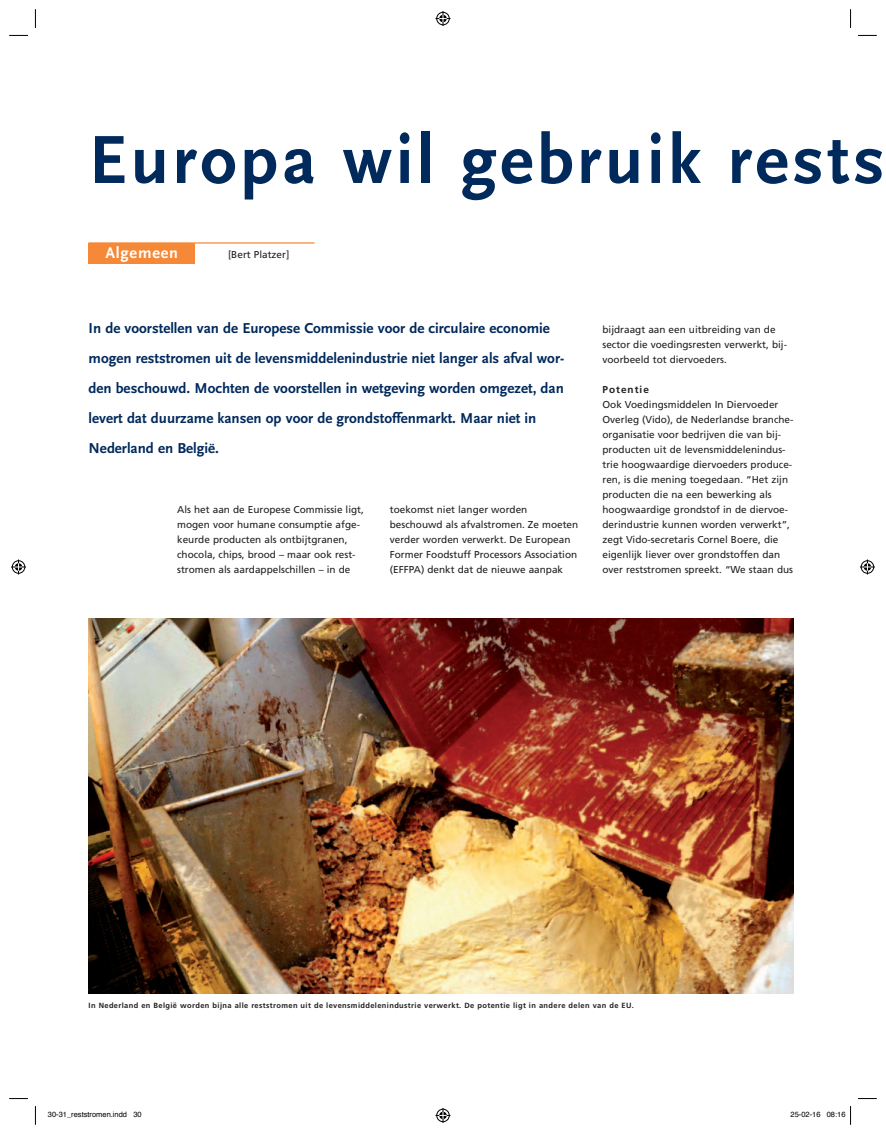
<style>
.page{position:relative;width:886px;height:1134px;background:#fff}
.page>*{position:absolute;margin:0;border:0;box-sizing:border-box;transform-origin:0 0}
.t1{font:700 71px "Scala Sans";letter-spacing:.05em;color:#00295c}
.t2{font:700 16.25px "Scala Sans";letter-spacing:.05em;color:#fff}
.t3{font:700 15px/30px "Scala Sans";color:#00295c}
.t4{font:10px/15px "Frutiger";color:#231f20}
.t5{font:700 10px "Frutiger";letter-spacing:.1em;color:#231f20}
.t6{font:700 7.5px "Frutiger";letter-spacing:.05em;color:#231f20}
.t7{font:7.5px "Helvetica";color:#000}
</style>
<div class="page">
<hr style="left:89px;top:242px;width:225px;height:2px;background:#f58938">
<div style="left:89px;top:243px;width:106px;height:20px;background:#f58938"></div>
<img style="left:89px;top:618px;width:705px;height:375px">
<svg style="left:9px;top:35px;width:19px;height:1px"></svg>
<svg style="left:858px;top:35px;width:19px;height:1px"></svg>
<svg style="left:9px;top:1098px;width:19px;height:1px"></svg>
<svg style="left:858px;top:1098px;width:19px;height:1px"></svg>
<svg style="left:35px;top:9px;width:1px;height:19px"></svg>
<svg style="left:35px;top:1106px;width:1px;height:19px"></svg>
<svg style="left:850px;top:9px;width:1px;height:19px"></svg>
<svg style="left:435px;top:11px;width:15px;height:15px"></svg>
<svg style="left:435px;top:1108px;width:15px;height:15px"></svg>
<svg style="left:11px;top:559px;width:15px;height:15px"></svg>
<svg style="left:860px;top:559px;width:15px;height:15px"></svg>
<svg style="left:850px;top:1106px;width:1px;height:19px"></svg>
<h1 class="t1" style="left:89px;top:122px;width:797px">Europa wil gebruik rests</h1>
<h2 class="t2" style="left:105px;top:244px;width:74px">Algemeen</h2>
<p class="t4" style="left:228px;top:247px;width:63px">[Bert Platzer]</p>
<p class="t3" style="left:89px;top:313px;width:477px">In de voorstellen van de Europese Commissie voor de circulaire economie mogen reststromen uit de levensmiddelenindustrie niet langer als afval wor&shy;den beschouwd. Mochten de voorstellen in wetgeving worden omgezet, dan levert dat duurzame kansen op voor de grondstoffenmarkt. Maar niet in Nederland en België.</p>
<p class="t4" style="left:177px;top:502px;width:188px">Als het aan de Europese Commissie ligt, mogen voor humane consumptie afge&shy;keurde producten als ontbijtgranen, chocola, chips, brood – maar ook rest&shy;stromen als aardappelschillen – in de</p>
<p class="t4" style="left:390px;top:502px;width:190px">toekomst niet langer worden beschouwd als afvalstromen. Ze moeten verder worden verwerkt. De European Former Foodstuff Processors Association (EFFPA) denkt dat de nieuwe aanpak</p>
<p class="t4" style="left:602px;top:322px;width:186px">bijdraagt aan een uitbreiding van de sector die voedingsresten verwerkt, bij&shy;voorbeeld tot diervoeders.</p>
<p class="t5" style="left:602px;top:384px;width:48px">Potentie</p>
<p class="t4" style="left:602px;top:397px;width:192px">Ook Voedingsmiddelen In Diervoeder Overleg (Vido), de Nederlandse branche&shy;organisatie voor bedrijven die van bij&shy;producten uit de levensmiddelenindus&shy;trie hoogwaardige diervoeders produce&shy;ren, is die mening toegedaan. “Het zijn producten die na een bewerking als hoogwaardige grondstof in de diervoe&shy;derindustrie kunnen worden verwerkt”, zegt Vido-secretaris Cornel Boere, die eigenlijk liever over grondstoffen dan over reststromen spreekt. “We staan dus</p>
<p class="t6" style="left:89px;top:1001px;width:547px">In Nederland en België worden bijna alle reststromen uit de levensmiddelenindustrie verwerkt. De potentie ligt in andere delen van de EU.</p>
<p class="t7" style="left:48px;top:1109px;width:95px">30-31_reststromen.indd 30</p>
<p class="t7" style="left:790px;top:1109px;width:57px">25-02-16 08:16</p>
</div>
